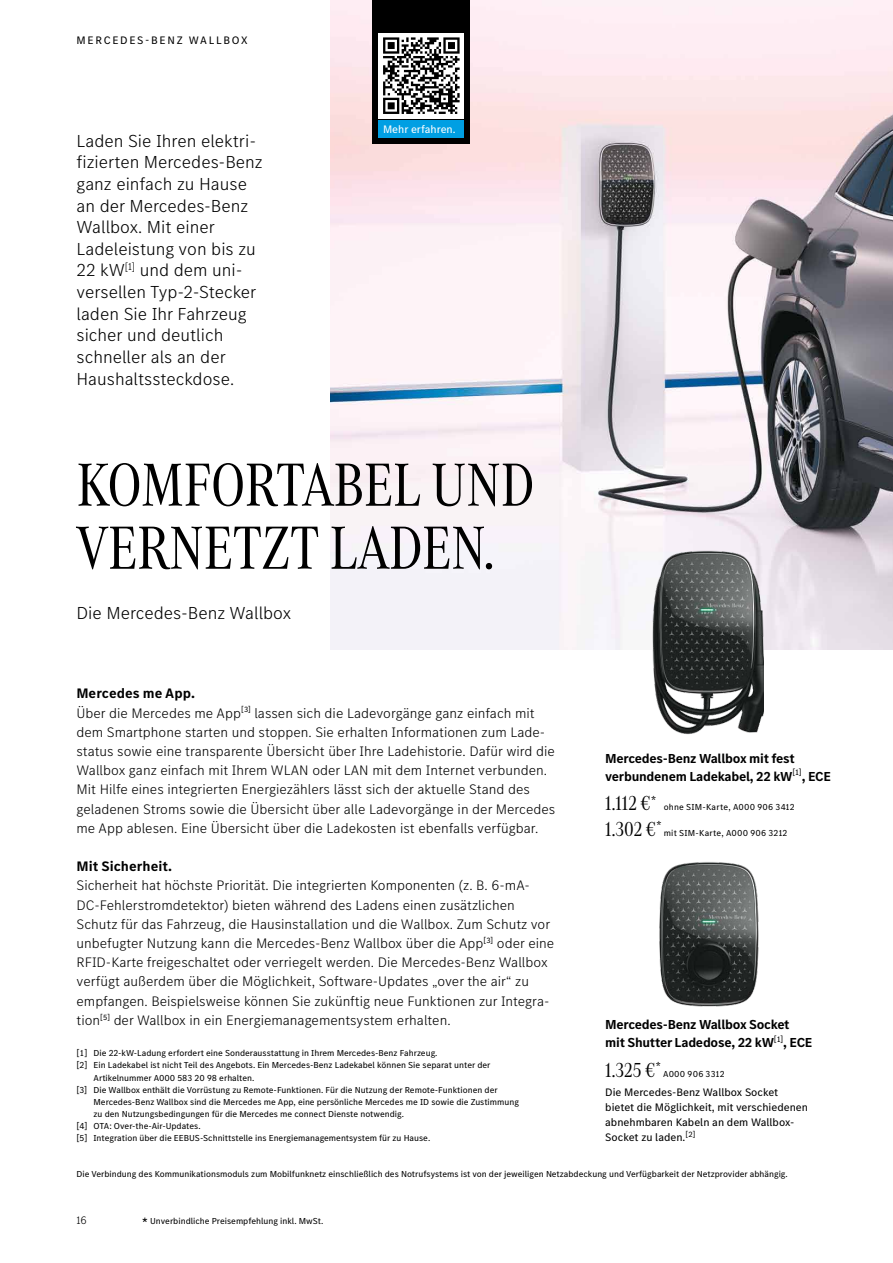
<style>
.page{position:relative;width:893px;height:1263px;background:#fff}
.page>*{position:absolute;margin:0;border:0;box-sizing:border-box;transform-origin:0 0}
.t1{font:63px/63px "MB Corpo A Title Cond";color:#000}
.t2{font:300 18px/21.6px "MB Corpo S Text";color:#000}
.t3{font:300 14.25px/19.2px "MB Corpo S Text";color:#000}
.t4{font:700 14.25px "MB Corpo S Text";color:#000}
.t5{font:700 13.5px/18px "MB Corpo S Text";letter-spacing:-.02em;color:#000}
.t6{font:11.25px/15px "MB Corpo S Text";color:#000}
.t7{font:11.25px "MB Corpo S Text";letter-spacing:.15em;color:#000}
.t8{font:11.25px "MB Corpo S Text";letter-spacing:-.005em;color:#fff}
.t9{font:300 11.25px "MB Corpo S Text";color:#000}
.t10{font:9px "MB Corpo S Text";color:#000}
.t11{font:9px "MB Corpo S Text";letter-spacing:.03em;color:#000}
.t12{font:9px "MB Corpo S Text";letter-spacing:.025em;color:#000}
.s1{font-weight:700}
.s2{font-family:"MB Corpo A Title Cond";font-size:21px}
.s3{font-size:15px}
</style>
<div class="page">
<img style="left:330px;top:0;width:563px;height:649px">
<div style="left:372px;top:0;width:98px;height:144px;background:#000"></div>
<div style="left:379px;top:120px;width:85px;height:17px;background:#009fe3"></div>
<div style="left:379px;top:33px;width:85px;height:85px;background:#fff"></div>
<img style="left:642px;top:534px;width:122px;height:201px">
<img style="left:659px;top:862px;width:100px;height:145px">
<svg style="left:383px;top:37px;width:77px;height:77px"></svg>
<p class="t7" style="left:77px;top:33px;width:172px">Mercedes-B enz Wall box</p>
<p class="t2" style="left:77px;top:129px;width:188px">Laden Sie Ihren elektri&shy;fizierten M ercedes-Benz ganz einfach zu Hause an der Mercedes-Benz<br>Wallbox. M it einer<br>Ladeleistung von bis zu<br>22 kW<sup>[1]</sup> und dem uni&shy;versellen Typ-2-Stecker laden Sie Ihr Fahrzeug sicher und deutlich schneller als an der<br>H aushaltssteckdose.</p>
<p class="t8" style="left:383px;top:121px;width:74px">Mehr erfahren.</p>
<h1 class="t1" style="left:77px;top:449px;width:459px">KOMFORTABEL UND<br>VERNETZT LADEN.</h1>
<p class="t2" style="left:77px;top:601px;width:216px">Die M ercedes-Benz Wallbox</p>
<p class="t3" style="left:77px;top:683px;width:480px"><span class="s1">Mercedes me App.<br></span>Ü ber die Mercedes me App<sup>[3]</sup> lassen sich die Ladevorgänge ganz einfach mit dem Smartphone starten und stoppen. Sie erhalten Informationen zum Lade&shy;status sowie eine transparente Ü bersicht über Ihre Ladehistorie. Dafür wird die Wallbox ganz einfach mit Ihrem WLAN</p>
<p class="t3" style="left:77px;top:760px;width:480px;text-indent:296px">mit dem Internet verbunden.<br>M it H ilfe eines integrierten Energiezählers lässt sich der aktuelle Stand des geladenen Stroms sowie die Ü bersicht über alle Ladevorgänge in der Mercedes me App ablesen. Eine Ü bersicht über die Ladekosten ist ebenfalls verfügbar.</p>
<p class="t4" style="left:77px;top:857px;width:97px">Mit Sicherheit.</p>
<p class="t3" style="left:77px;top:875px;width:479px">Sicherheit hat höchste Priorität. Die integrierten Komponenten (z. B. 6-mA-DC-Fehlerstromdetektor) bieten während des Ladens einen zusätzlichen Schutz für das Fahrzeug, die Hausinstallation und die Wallbox. Zum Schutz vor unbefugter N utzung kann die Mercedes-Benz Wallbox über die App<sup>[3]</sup> oder eine RFID-Karte freigeschaltet oder verriegelt werden. Die M ercedes-Benz Wallbox verfügt außerdem über die M öglichkeit, Software-U pdates „over the air“ zu empfangen. Beispielsweise können Sie zukünftig neue Funktionen zur Integra&shy;tion<sup>[5]</sup> der Wallbox in ein Energiemanagementsystem erhalten.</p>
<p class="t10" style="left:77px;top:1047px;width:362px">[1] Die 22-kW-Ladung erfordert eine Sonderausstattung in Ihrem Mercedes-Benz Fahrzeug.</p>
<p class="t10" style="left:77px;top:1059px;width:415px">[2] Ein Ladekabel ist nicht Teil des Angebots. Ein Mercedes-Benz Ladekabel können Sie separat unter der</p>
<p class="t10" style="left:94px;top:1071px;width:162px">Artikelnummer A000 583 20 98 erhalten.</p>
<p class="t10" style="left:77px;top:1084px;width:423px">[3] Die Wallbox enthält die Vorrüstung zu Remote-Funktionen. Für die Nutzung der Remote-Funktionen der</p>
<p class="t10" style="left:94px;top:1096px;width:427px">Mercedes-Benz Wallbox sind die Mercedes me App, eine persönliche Mercedes me ID sowie die Zustimmung</p>
<p class="t10" style="left:94px;top:1108px;width:312px">zu den Nutzungsbedingungen für die Mercedes me connect Dienste notwendig.</p>
<p class="t10" style="left:77px;top:1120px;width:126px">[4] OTA: Over-the-Air-Updates.</p>
<p class="t10" style="left:77px;top:1132px;width:355px">[5] Integration über die EEBUS-Schnittstelle ins Energiemanagementsystem für zu Hause.</p>
<p class="t3" style="left:312px;top:760px;width:40px">oder LAN</p>
<p class="t5" style="left:605px;top:749px;width:225px">Mercedes-Benz Wallbox mit fest verbundenem Ladekabel, 22 kW<sup>[1]</sup>, ECE</p>
<p class="t11" style="left:605px;top:801px;width:191px"><span class="s2">1.112 €</span><sup>*</sup> ohne SIM-Karte, A000 906 3412</p>
<p class="t12" style="left:605px;top:826px;width:184px"><span class="s2">1.302 €</span><sup>*</sup> mit SIM-Karte, A000 906 3212</p>
<p class="t5" style="left:605px;top:1015px;width:207px">Mercedes-Benz Wallbox Socket mit Shutter Ladedose, 22 kW<sup>[1]</sup>, ECE</p>
<p class="t11" style="left:605px;top:1068px;width:121px"><span class="s2">1.325 €</span><sup>*</sup> A000 906 3312</p>
<p class="t6" style="left:605px;top:1084px;width:204px">Die Mercedes-Benz Wallbox Socket bietet die Möglichkeit, mit verschiedenen abnehmbaren Kabeln an dem Wallbox-Socket zu laden.<sup>[2]</sup></p>
<p class="t10" style="left:76px;top:1168px;width:713px">Die Verbindung des Kommunikationsmoduls zum Mobilfunknetz einschließlich des Notrufsystems ist von der jeweiligen Netzabdeckung und Verfügbarkeit der Netzprovider abhängig.</p>
<p class="t9" style="left:77px;top:1212px;width:12px">16</p>
<p class="t10" style="left:142px;top:1215px;width:183px"><span class="s3">*</span> Unverbindliche Preisempfehlung inkl. MwSt.</p>
</div>
